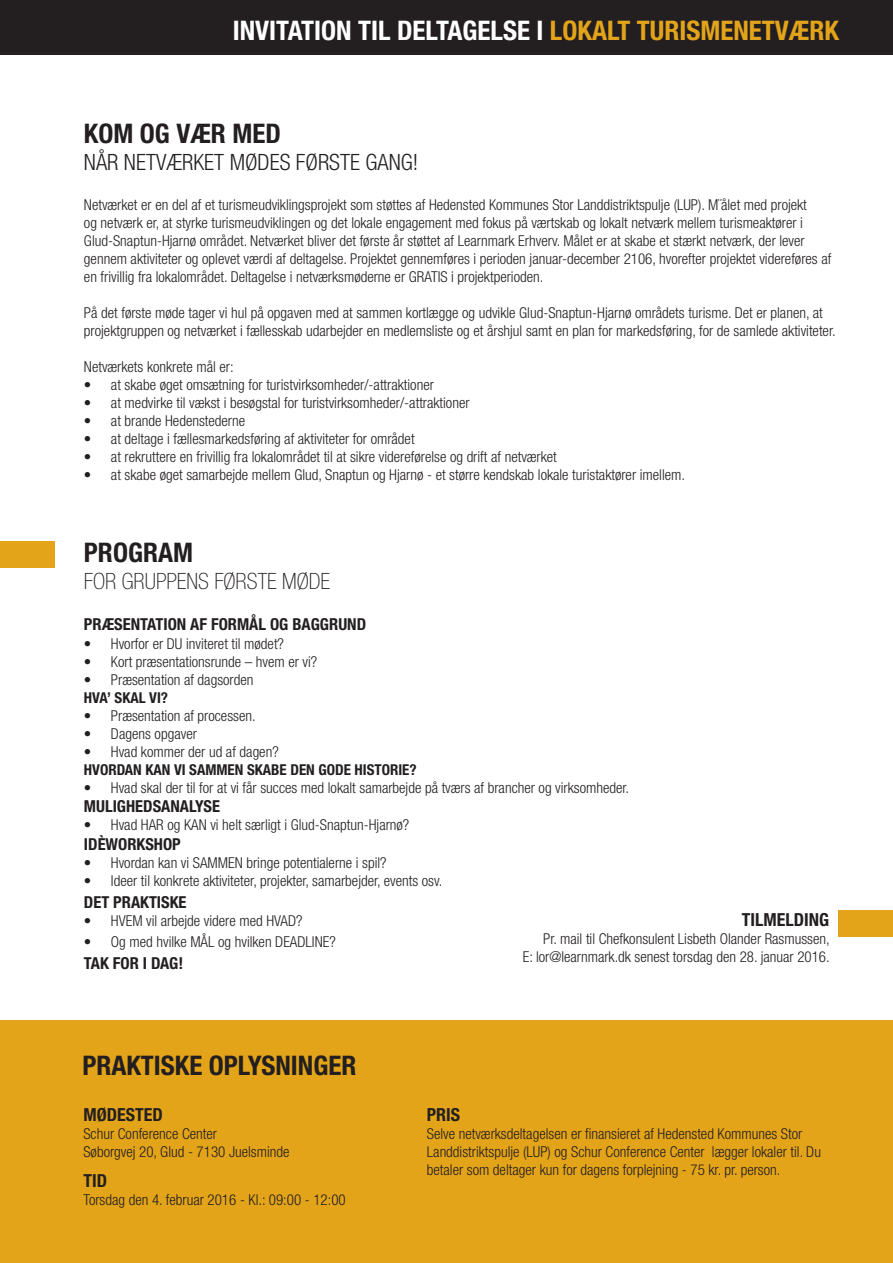
<style>
.page{position:relative;width:893px;height:1263px;background:#fff}
.page>*{position:absolute;margin:0;border:0;box-sizing:border-box;transform-origin:0 0}
.t1{font:700 condensed 27px "Helvetica Neue LT";color:#fff}
.t2{font:700 condensed 27px "Helvetica Neue LT";color:#231f20}
.t3{font:300 condensed 22.5px "Helvetica Neue LT";color:#231f20}
.t4{font:100 condensed 22.5px "Helvetica Neue LT Std";color:#231f20}
.t5{font:700 condensed 18px "Helvetica Neue LT";color:#231f20}
.t6{font:700 condensed 16.5px "Helvetica Neue LT";color:#231f20}
.t7{font:300 condensed 15px/18px "Helvetica Neue LT";color:#231f20}
.t8{font:700 condensed 15px "Helvetica Neue LT";color:#231f20}
.s1{color:#e4a419}
.s2{font-weight:700;font-size:21px;color:#e4a419}
</style>
<div class="page">
<div style="left:0;top:0;width:893px;height:54px;background:#231f20"></div>
<div style="left:0;top:541px;width:55px;height:27px;background:#e4a419"></div>
<div style="left:0;top:1020px;width:893px;height:243px;background:#e4a419"></div>
<div style="left:839px;top:910px;width:54px;height:26px;background:#e4a419"></div>
<p class="t1" style="left:233px;top:14px;width:608px">INVITATION TIL DELTAGELSE I <span class="s1">LOKALT TURISMENETVÆRK</span></p>
<p class="t2" style="left:84px;top:117px;width:198px">KOM OG VÆR MED</p>
<p class="t3" style="left:84px;top:149px;width:336px">NÅR NETVÆRKET MØDES FØRSTE GANG!</p>
<p class="t7" style="left:84px;top:195px;width:749px">Netværket er en del af et turismeudviklingsprojekt som støttes af Hedensted Kommunes Stor Landdistriktspulje (LUP). M¨ålet med projekt<br>og netværk er, at styrke turismeudviklingen og det lokale engagement med fokus på værtskab og lokalt netværk mellem turismeaktører i Glud-Snaptun-Hjarnø området. Netværket bliver det første år støttet af Learnmark Erhverv. Målet er at skabe et stærkt netværk, der lever gennem aktiviteter og oplevet værdi af deltagelse. Projektet gennemføres i perioden januar-december 2106, hvorefter projektet videreføres af en frivillig fra lokalområdet. Deltagelse i netværksmøderne er GRATIS i projektperioden.</p>
<p class="t7" style="left:84px;top:303px;width:753px">På det første møde tager vi hul på opgaven med at sammen kortlægge og udvikle Glud-Snaptun-Hjarnø områdets turisme. Det er planen, at projektgruppen og netværket i fællesskab udarbejder en medlemsliste og et årshjul samt en plan for markedsføring, for de samlede aktiviteter.</p>
<p class="t7" style="left:84px;top:357px;width:151px">Netværkets konkrete mål er:</p>
<p class="t7" style="left:84px;top:375px;width:351px">• at skabe øget omsætning for turistvirksomheder/-attraktioner</p>
<p class="t7" style="left:84px;top:393px;width:387px">• at medvirke til vækst i besøgstal for turistvirksomheder/-attraktioner</p>
<p class="t7" style="left:84px;top:411px;width:163px">• at brande Hedenstederne</p>
<p class="t7" style="left:84px;top:429px;width:332px">• at deltage i fællesmarkedsføring af aktiviteter for området</p>
<p class="t7" style="left:84px;top:447px;width:474px">• at rekruttere en frivillig fra lokalområdet til at sikre videreførelse og drift af netværket</p>
<p class="t7" style="left:84px;top:465px;width:603px">• at skabe øget samarbejde mellem Glud, Snaptun og Hjarnø - et større kendskab lokale turistaktører imellem.</p>
<p class="t2" style="left:84px;top:536px;width:111px">PROGRAM</p>
<p class="t4" style="left:84px;top:568px;width:248px">FOR GRUPPENS FØRSTE MØDE</p>
<p class="t6" style="left:84px;top:615px;width:284px">PRÆSENTATION AF FORMÅL OG BAGGRUND</p>
<p class="t7" style="left:84px;top:634px;width:202px">• Hvorfor er DU inviteret til mødet?</p>
<p class="t7" style="left:84px;top:652px;width:235px">• Kort præsentationsrunde – hvem er vi?</p>
<p class="t7" style="left:84px;top:670px;width:171px">• Præsentation af dagsorden</p>
<p class="t8" style="left:84px;top:688px;width:86px">HVA’ SKAL VI?</p>
<p class="t7" style="left:84px;top:706px;width:173px">• Præsentation af processen.</p>
<p class="t7" style="left:84px;top:724px;width:114px">• Dagens opgaver</p>
<p class="t7" style="left:84px;top:742px;width:196px">• Hvad kommer der ud af dagen?</p>
<p class="t8" style="left:84px;top:760px;width:334px">HVORDAN KAN VI SAMMEN SKABE DEN GODE HISTORIE?</p>
<p class="t7" style="left:84px;top:778px;width:547px">• Hvad skal der til for at vi får succes med lokalt samarbejde på tværs af brancher og virksomheder.</p>
<p class="t6" style="left:84px;top:796px;width:138px">MULIGHEDSANALYSE</p>
<p class="t7" style="left:84px;top:816px;width:327px">• Hvad HAR og KAN vi helt særligt i Glud-Snaptun-Hjarnø?</p>
<p class="t6" style="left:84px;top:834px;width:98px">IDÈWORKSHOP</p>
<p class="t7" style="left:84px;top:854px;width:304px">• Hvordan kan vi SAMMEN bringe potentialerne i spil?</p>
<p class="t7" style="left:84px;top:872px;width:360px">• Ideer til konkrete aktiviteter, projekter, samarbejder, events osv.</p>
<p class="t6" style="left:84px;top:892px;width:104px">DET PRAKTISKE</p>
<p class="t7" style="left:84px;top:911px;width:220px">• HVEM vil arbejde videre med HVAD?</p>
<p class="t7" style="left:84px;top:933px;width:253px">• Og med hvilke MÅL og hvilken DEADLINE?</p>
<p class="t6" style="left:84px;top:953px;width:101px">TAK FOR I DAG!</p>
<p class="t5" style="left:742px;top:909px;width:89px">TILMELDING</p>
<p class="t7" style="left:543px;top:930px;width:288px">Pr. mail til Chefkonsulent Lisbeth Olander Rasmussen,</p>
<p class="t7" style="left:523px;top:948px;width:309px">E: lor@learnmark.dk senest torsdag den 28. januar 2016.</p>
<p class="t2" style="left:82px;top:1048px;width:276px">PRAKTISKE OPLYSNINGER</p>
<p class="t5" style="left:83px;top:1104px;width:81px">MØDESTED</p>
<p class="t7" style="left:83px;top:1124px;width:135px">Schur Conference Center</p>
<p class="t7" style="left:83px;top:1142px;width:208px">Søborgvej 20, Glud - 7130 Juelsminde</p>
<p class="t5" style="left:83px;top:1170px;width:25px">TID</p>
<p class="t7" style="left:83px;top:1190px;width:342px">Torsdag den 4. februar 2016 - Kl.: 09:00 - 12:00<span class="s2">9:00 - 12:</span></p>
<p class="t5" style="left:427px;top:1104px;width:35px">PRIS</p>
<p class="t7" style="left:427px;top:1124px;width:396px">Selve netværksdeltagelsen er finansieret af Hedensted Kommunes Stor<br>Landdistriktspulje (LUP) og Schur Conference Center lægger lokaler til. Du betaler som deltager kun for dagens forplejning - 75 kr. pr. person.</p>
</div>
